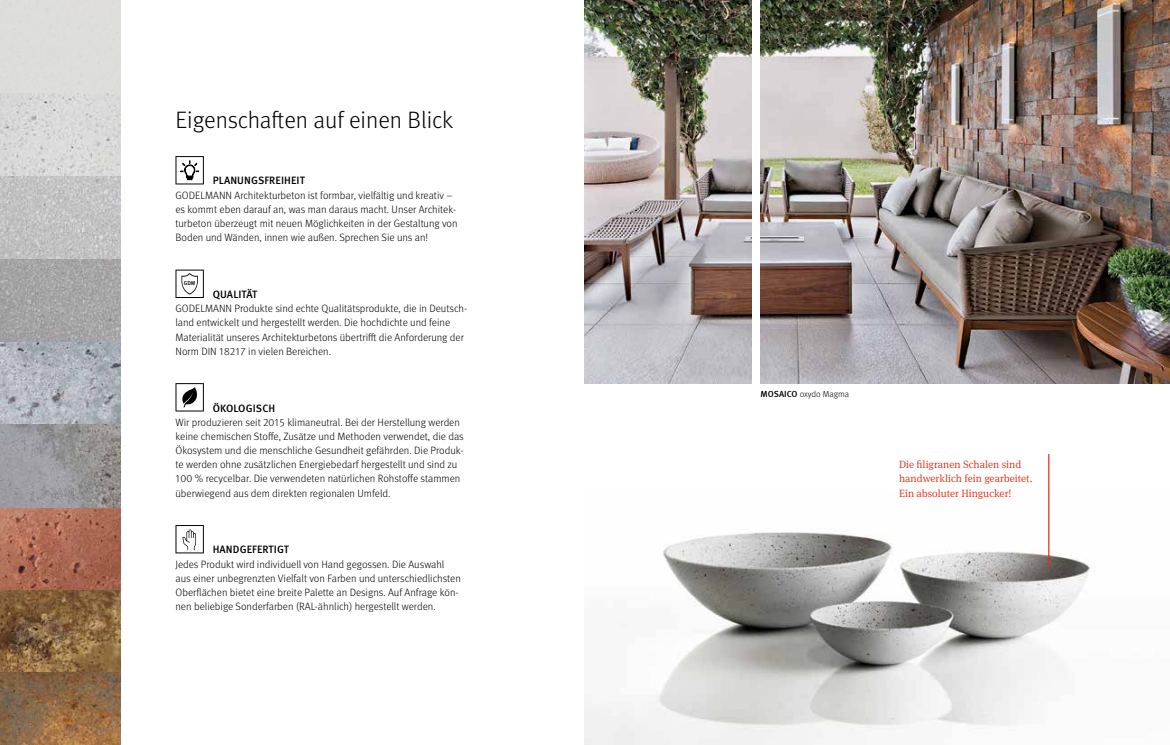
<style>
.page{position:relative;width:1170px;height:745px;background:#fff}
.page>*{position:absolute;margin:0;border:0;box-sizing:border-box;transform-origin:0 0}
.t1{font:300 23.75px "Meta Pro";color:#000}
.t2{font:300 10.62px/14.1px "Meta Pro";color:#000}
.t3{font:300 10.62px/14.1px "Meta Serif Pro";color:#e52d12}
.t4{font:500 10.62px "Meta Pro";letter-spacing:.01em;color:#000}
.t5{font:300 8.75px "Meta Pro";letter-spacing:-.005em;color:#000}
.t6{font:500 5.62px "Meta Pro";color:#000}
.s1{font-weight:500}
</style>
<div class="page">
<svg style="left:175px;top:269px;width:29px;height:29px"></svg>
<svg style="left:175px;top:156px;width:29px;height:28px"></svg>
<svg style="left:175px;top:525px;width:29px;height:28px"></svg>
<svg style="left:175px;top:383px;width:29px;height:28px"></svg>
<img style="left:0;top:0;width:120px;height:744px">
<img style="left:585px;top:493px;width:505px;height:251px">
<hr style="left:1048px;top:454px;width:1px;height:113px;background:#e52d12">
<img style="left:585px;top:0;width:166px;height:383px">
<img style="left:760px;top:0;width:409px;height:383px">
<h1 class="t1" style="left:175px;top:102px;width:279px">Eigenschaften auf einen Blick</h1>
<p class="t4" style="left:213px;top:172px;width:94px">PLANUNGSFREIHEIT</p>
<p class="t2" style="left:175px;top:187px;width:284px">GODELMANN Architekturbeton ist formbar, vielfältig und kreativ – es kommt eben darauf an, was man daraus macht. Unser Architek&shy;turbeton überzeugt mit neuen Möglichkeiten in der Gestaltung von Boden und Wänden, innen wie außen. Sprechen Sie uns an!</p>
<p class="t6" style="left:184px;top:278px;width:13px">GDM</p>
<p class="t2" style="left:175px;top:301px;width:293px">GODELMANN Produkte sind echte Qualitätsprodukte, die in Deutsch&shy;land entwickelt und hergestellt werden. Die hochdichte und feine Materialität unseres Architekturbetons übertrifft die Anforderung der Norm DIN 18217 in vielen Bereichen.</p>
<p class="t4" style="left:213px;top:286px;width:46px">QUALITÄT</p>
<p class="t4" style="left:213px;top:399px;width:64px">ÖKOLOGISCH</p>
<p class="t2" style="left:175px;top:414px;width:290px">Wir produzieren seit 2015 klimaneutral. Bei der Herstellung werden keine chemischen Stoffe, Zusätze und Methoden verwendet, die das Ökosystem und die menschliche Gesundheit gefährden. Die Produk&shy;te werden ohne zusätzlichen Energiebedarf hergestellt und sind zu 100 % recycelbar. Die verwendeten natürlichen Rohstoffe stammen überwiegend aus dem direkten regionalen Umfeld.</p>
<p class="t4" style="left:213px;top:541px;width:78px">HANDGEFERTIGT</p>
<p class="t2" style="left:175px;top:556px;width:287px">Jedes Produkt wird individuell von Hand gegossen. Die Auswahl aus einer unbegrenzten Vielfalt von Farben und unterschiedlichsten Oberflächen bietet eine breite Palette an Designs. Auf Anfrage kön&shy;nen beliebige Sonderfarben (RAL-ähnlich) hergestellt werden.</p>
<p class="t5" style="left:760px;top:388px;width:90px"><span class="s1">MOSAICO</span> oxydo Magma</p>
<p class="t3" style="left:899px;top:456px;width:135px">Die filigranen Schalen sind handwerklich fein gearbeitet.<br>Ein absoluter Hingucker!</p>
</div>
